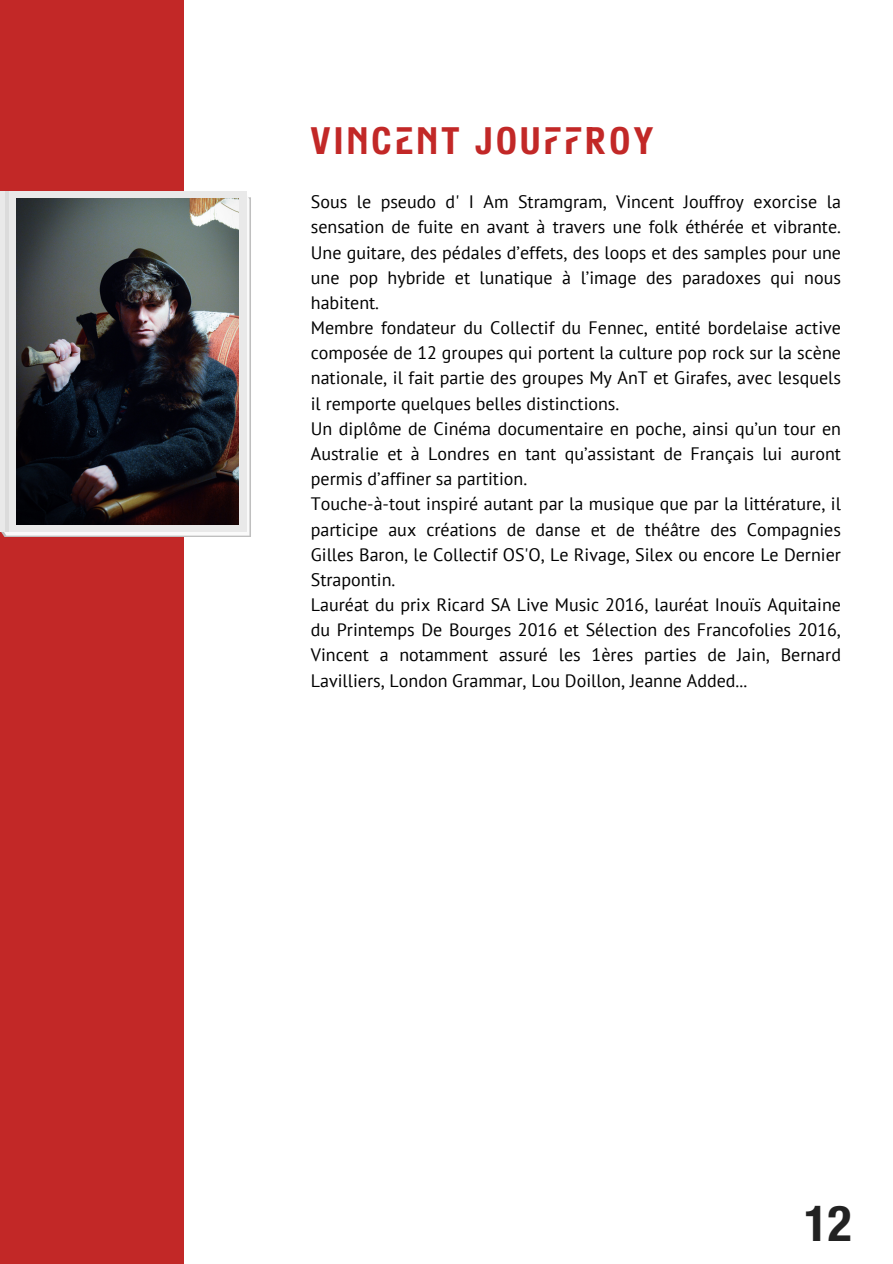
<style>
.page{position:relative;width:893px;height:1264px;background:#fff}
.page>*{position:absolute;margin:0;border:0;box-sizing:border-box;transform-origin:0 0}
.t1{font:700 condensed 49.65px "Helvetica OSO";color:#222}
.t2{font:700 condensed 37.5px "Helvetica OSO";letter-spacing:.09em;color:#c22827}
.t3{font:18px/25.2px "PT Sans";color:#000;text-align:justify}
</style>
<div class="page">
<div style="left:0;top:0;width:183px;height:1263px;background:#c22827"></div>
<svg style="left:3px;top:194px;width:246px;height:341px"></svg>
<div style="left:0;top:192px;width:246px;height:339px;background:#e9e9e9"></div>
<img style="left:17px;top:199px;width:222px;height:325px">
<hr style="left:5px;top:192px;width:3px;height:339px;background:#dbdbdb">
<p class="t2" style="left:311px;top:127px;width:344px">VINCENT JOUFFROY</p>
<h1 class="t3" style="left:311px;top:189px;width:531px">Sous le pseudo d' I Am Stramgram, Vincent Jouffroy exorcise la sensation de fuite en avant à travers une folk éthérée et vibrante.<br>Une guitare, des pédales d’effets, des loops et des samples pour une une pop hybride et lunatique à l’image des paradoxes qui nous habitent.</h1>
<p class="t3" style="left:311px;top:315px;width:531px">Membre fondateur du Collectif du Fennec, entité bordelaise active composée de 12 groupes qui portent la culture pop rock sur la scène nationale, il fait partie des groupes My AnT et Girafes, avec lesquels il remporte quelques belles distinctions.</p>
<p class="t3" style="left:311px;top:415px;width:531px">Un diplôme de Cinéma documentaire en poche, ainsi qu’un tour en Australie et à Londres en tant qu’assistant de Français lui auront permis d’affiner sa partition.</p>
<p class="t3" style="left:311px;top:491px;width:531px">Touche-à-tout inspiré autant par la musique que par la littérature, il participe aux créations de danse et de théâtre des Compagnies Gilles Baron, le Collectif OS'O, Le Rivage, Silex ou encore Le Dernier Strapontin.</p>
<p class="t3" style="left:311px;top:591px;width:531px">Lauréat du prix Ricard SA Live Music 2016, lauréat Inouïs Aquitaine du Printemps De Bourges 2016 et Sélection des Francofolies 2016, Vincent a notamment assuré les 1ères parties de Jain, Bernard Lavilliers, London Grammar, Lou Doillon, Jeanne Added...</p>
<p class="t1" style="left:804px;top:1204px;width:49px">12</p>
</div>
